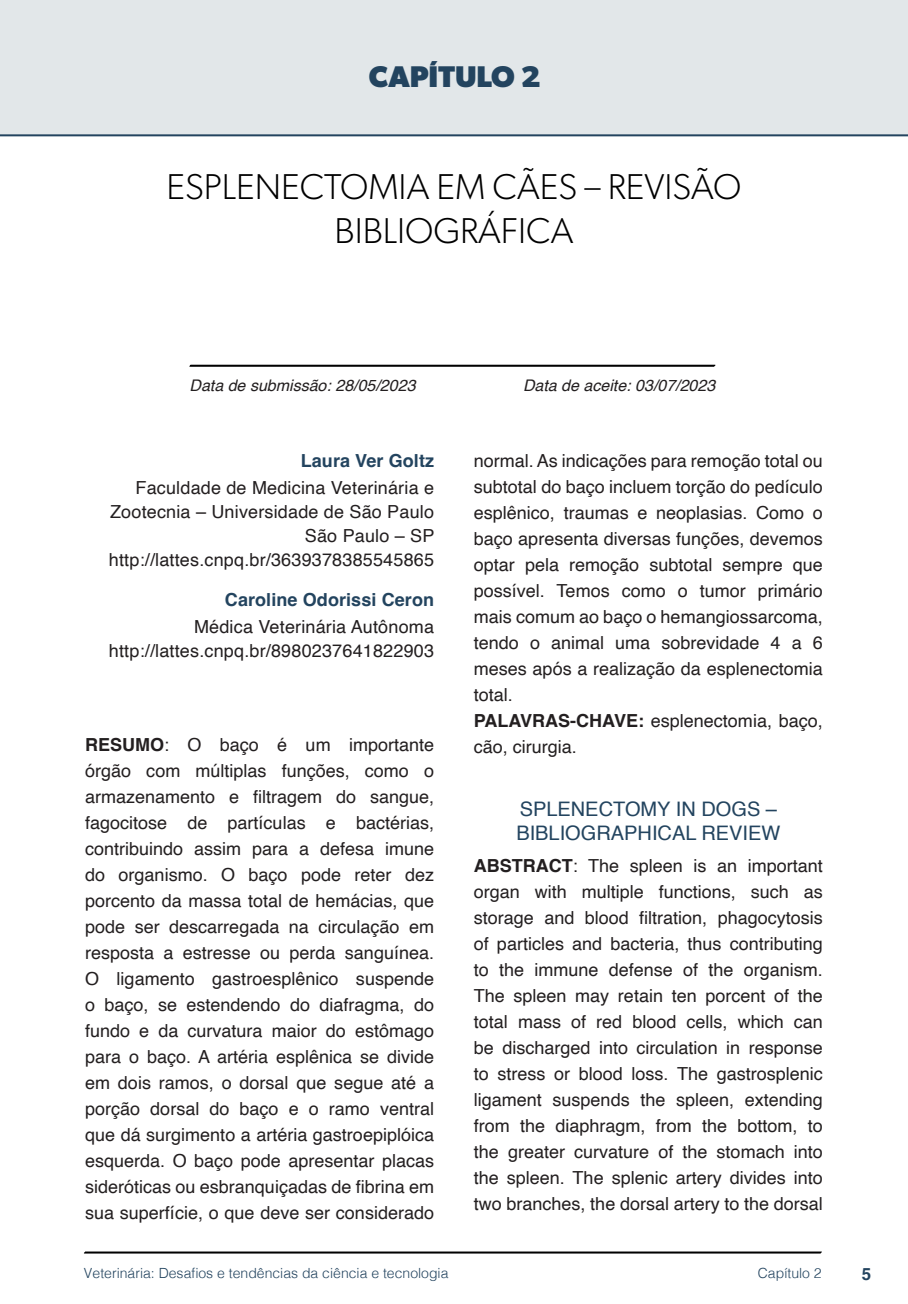
<style>
.page{position:relative;width:908px;height:1304px;background:#fff}
.page>*{position:absolute;margin:0;border:0;box-sizing:border-box;transform-origin:0 0}
.t1{font:300 36px/44px "Gibson";color:#000;text-align:center}
.t2{font:700 30px "Gibson";color:#23445f}
.t3{font:20px/24px "Helvetica";color:#23445f}
.t4{font:18px/26px "Helvetica";color:#231f20;text-align:right}
.t5{font:700 18px "Helvetica";letter-spacing:.005em;color:#23445f}
.t6{font:700 16.8px "Helvetica";color:#23445f}
.t7{font:italic 16px "Helvetica";color:#231f20}
.t8{font:300 14px "Helvetica";color:#23445f}
.s1{font-weight:700}
</style>
<div class="page">
<svg style="left:84px;top:1251px;width:737px;height:3px;background:#515151"></svg>
<svg style="left:189px;top:364px;width:526px;height:3px;background:#4f4f4f"></svg>
<div style="left:0;top:0;width:907px;height:136px;background:#e2e7e9"></div>
<div style="left:44px;top:72px;width:68px;height:61px;background:#e2e7e9"></div>
<h2 class="t2" style="left:369px;top:58px;width:173px">CAPÍTULO 2</h2>
<h1 class="t1" style="left:166px;top:164px;width:576px">ESPLENECTOMIA EM CÃES – REVISÃO<br>BIBLIOGRÁFICA</h1>
<p class="t7" style="left:189px;top:373px;width:227px">Data de submissão: 28/05/2023</p>
<p class="t7" style="left:523px;top:373px;width:194px">Data de aceite: 03/07/2023</p>
<p class="t5" style="left:300px;top:450px;width:135px">Laura Ver Goltz</p>
<p class="t4" style="left:109px;top:477px;width:327px;line-height:24px">Faculdade de Medicina Veterinária e Zootecnia – Universidade de São Paulo São Paulo – SP http://lattes.cnpq.br/3639378385545865</p>
<p class="t5" style="left:225px;top:588px;width:211px">Caroline Odorissi Ceron</p>
<p class="t4" style="left:109px;top:615px;width:326px;line-height:24px">Médica Veterinária Autônoma http://lattes.cnpq.br/8980237641822903</p>
<p class="t4" style="left:85px;top:732px;width:350px;text-align:justify"><span class="s1">RESUMO</span>: O baço é um importante órgão com múltiplas funções, como o armazenamento e filtragem do sangue, fagocitose de partículas e bactérias, contribuindo assim para a defesa imune do organismo. O baço pode reter dez porcento da massa total de hemácias, que pode ser descarregada na circulação em resposta a estresse ou perda sanguínea.<br>O ligamento gastroesplênico suspende o baço, se estendendo do diafragma, do fundo e da curvatura maior do estômago para o baço. A artéria esplênica se divide em dois ramos, o dorsal que segue até a porção dorsal do baço e o ramo ventral que dá surgimento a artéria gastroepiplóica esquerda. O baço pode apresentar placas sideróticas ou esbranquiçadas de fibrina em sua superfície, o que deve ser considerado</p>
<p class="t4" style="left:473px;top:448px;width:350px;text-align:left">normal. As indicações para remoção total ou subtotal do baço incluem torção do pedículo esplênico, traumas e neoplasias. Como o baço apresenta diversas funções, devemos optar pela remoção subtotal sempre que possível. Temos como o tumor primário mais comum ao baço o hemangiossarcoma, tendo o animal uma sobrevidade 4 a 6 meses após a realização da esplenectomia total.<br><span class="s1">PALAVRAS-CHAVE:</span> esplenectomia, baço, cão, cirurgia.</p>
<p class="t3" style="left:516px;top:798px;width:265px">SPLENECTOMY IN DOGS –<br>BIBLIOGRAPHICAL REVIEW</p>
<p class="t4" style="left:473px;top:853px;width:350px;text-align:justify"><span class="s1">ABSTRACT</span>: The spleen is an important organ with multiple functions, such as storage and blood filtration, phagocytosis of particles and bacteria, thus contributing to the immune defense of the organism.<br>The spleen may retain ten porcent of the total mass of red blood cells, which can be discharged into circulation in response to stress or blood loss. The gastrosplenic ligament suspends the spleen, extending from the diaphragm, from the bottom, to the greater curvature of the stomach into the spleen. The splenic artery divides into two branches, the dorsal artery to the dorsal</p>
<p class="t8" style="left:84px;top:1261px;width:366px">Veterinária: Desafios e tendências da ciência e tecnologia</p>
<p class="t8" style="left:757px;top:1261px;width:65px">Capítulo 2</p>
<p class="t6" style="left:861px;top:1264px;width:11px">5</p>
</div>
